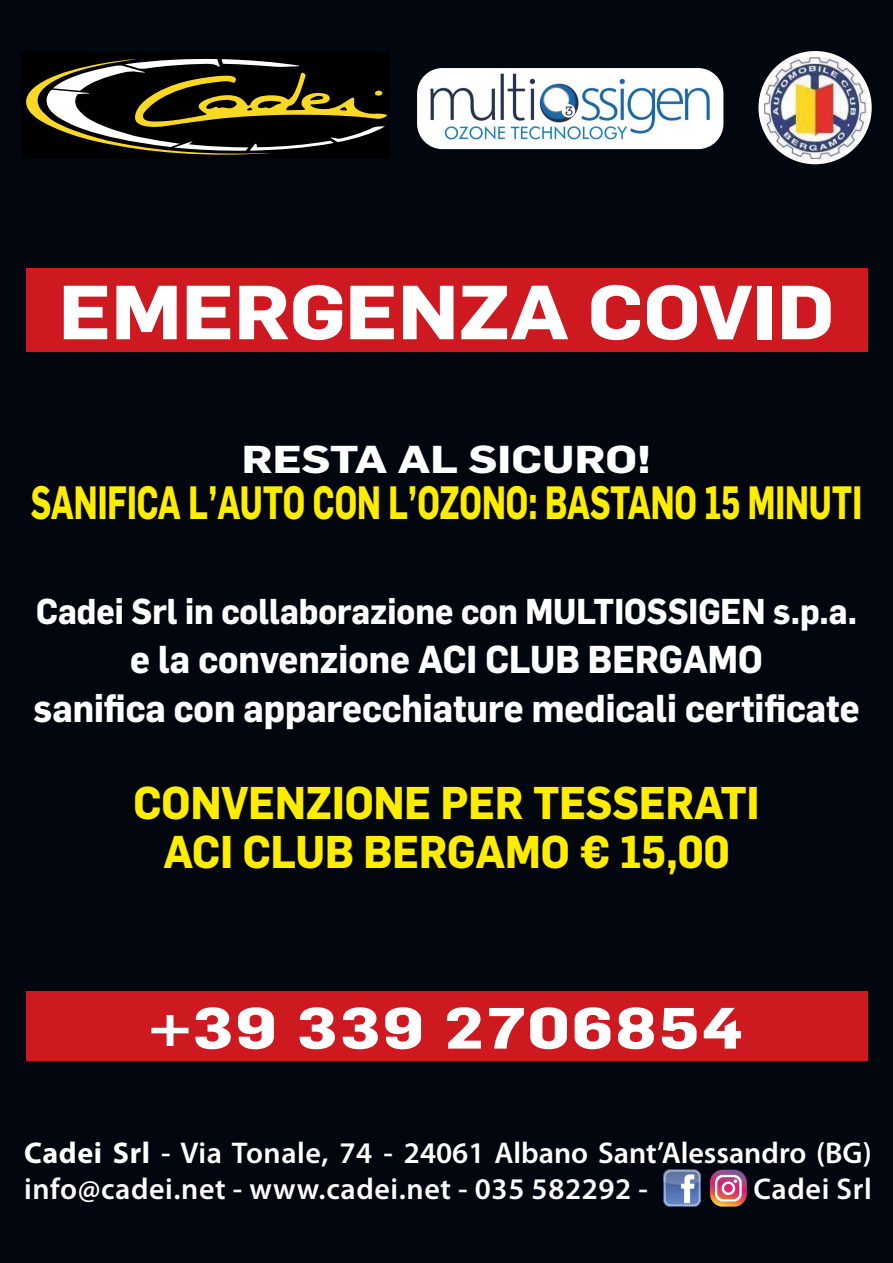
<style>
.page{position:relative;width:893px;height:1263px;background:#01060f}
.page>*{position:absolute;margin:0;border:0;box-sizing:border-box;transform-origin:0 0}
.t1{font:700 75px "Flama";color:#fff;scale:1.1 1}
.t2{font:700 57px "Flama";letter-spacing:.03em;color:#fff;scale:1.2 1}
.t3{font:700 45.75px "Flama";color:#ffed00;scale:.71 1}
.t4{font:700 45px/48.8px "Flama";color:#ffed00;text-align:center;scale:.93 1}
.t5{font:700 38.1px/48.8px "Flama";color:#fff;text-align:center;scale:.93 1}
.t6{font:700 38.1px "Flama";color:#fff;scale:1.2 1}
.t7{font:700 35.25px "Flama";color:#fff;scale:.93 1}
.t8{font:600 30.15px/36.2px "Myriad Pro";letter-spacing:.02em;color:#fff}
.s1{font-weight:700}
</style>
<div class="page">
<div style="left:26px;top:268px;width:841px;height:84px;background:#cd191f"></div>
<img style="left:417px;top:68px;width:306px;height:81px">
<div style="left:26px;top:991px;width:841px;height:70px;background:#cd191f"></div>
<img style="left:663px;top:1170px;width:37px;height:36px">
<svg style="left:710px;top:1170px;width:37px;height:36px"></svg>
<div style="left:21px;top:51px;width:369px;height:107px;background:#000001"></div>
<svg style="left:26px;top:59px;width:361px;height:96px"></svg>
<img style="left:758px;top:51px;width:114px;height:113px;border-radius:57px">
<h1 class="t1" style="left:59px;top:256px;width:706px">EMERGENZA COVID</h1>
<p class="t6" style="left:242px;top:431px;width:343px">RESTA AL SICURO!</p>
<h3 class="t3" style="left:31px;top:469px;width:1172px">SANIFICA L’AUTO CON L’OZONO: BASTANO 15 MINUTI</h3>
<p class="t7" style="left:36px;top:585px;width:884px">Cadei Srl in collaborazione con MULTIOSSIGEN s.p.a.</p>
<p class="t5" style="left:33px;top:633px;width:890px">e la convenzione ACI CLUB BERGAMO<br>sanifica con apparecchiature medicali certificate</p>
<h3 class="t4" style="left:133px;top:777px;width:675px">CONVENZIONE PER TESSERATI<br>ACI CLUB BERGAMO € 15,00</h3>
<h2 class="t2" style="left:150px;top:985px;width:496px">+39 339 2706854</h2>
<p class="t8" style="left:24px;top:1134px;width:849px"><span class="s1">Cadei Srl</span> - Via Tonale, 74 - 24061 Albano Sant’Alessandro (BG) info@cadei.net - www.cadei.net - 035 582292 -</p>
<p class="t8" style="left:754px;top:1170px;width:120px">Cadei Srl</p>
</div>
